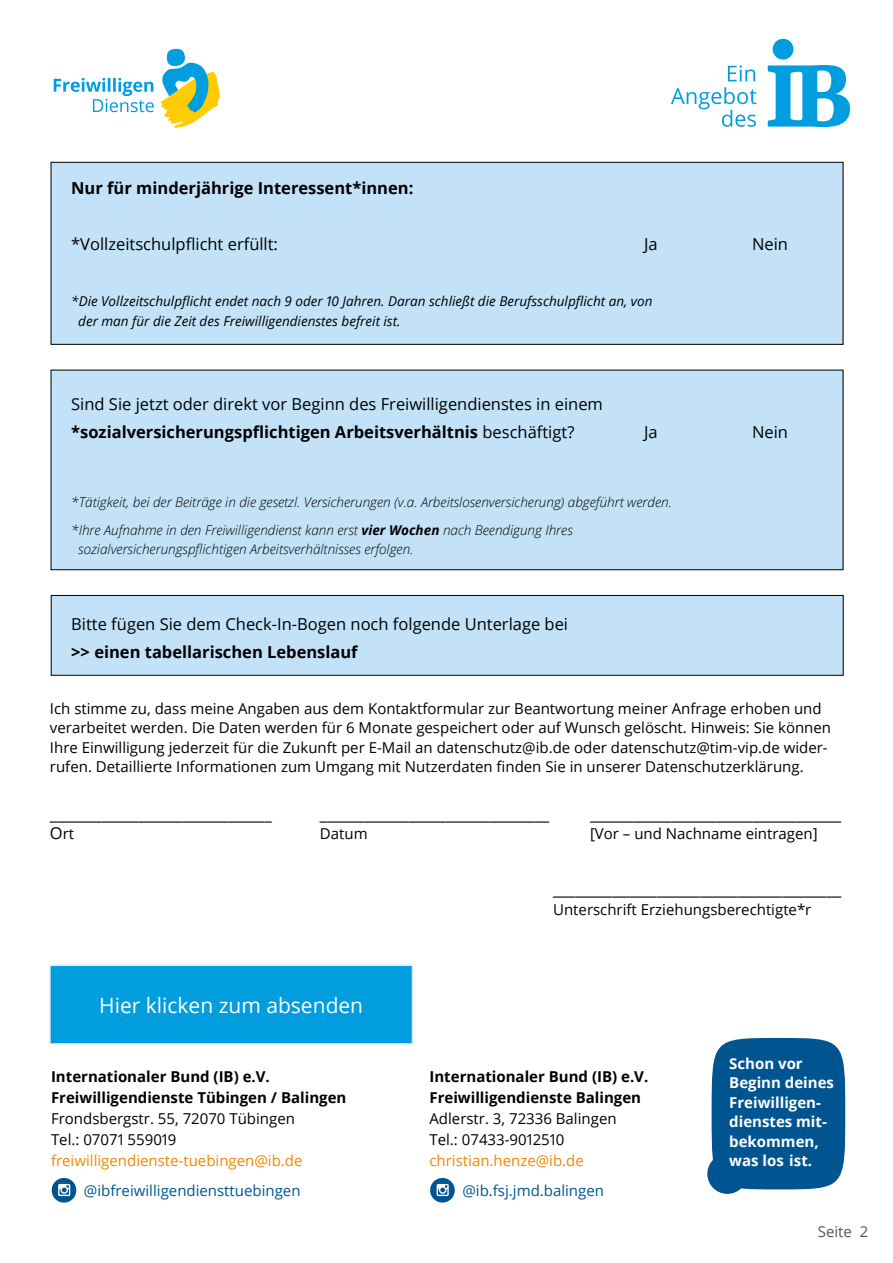
<style>
.page{position:relative;width:893px;height:1263px;background:#fff}
.page>*{position:absolute;margin:0;border:0;box-sizing:border-box;transform-origin:0 0}
.t1{font:21px "Open Sans";color:#fff}
.t2{font:16.5px/28px "Open Sans";color:#000}
.t3{font:700 16.5px "Open Sans";color:#000}
.t4{font:15px/19.5px "Open Sans";color:#000}
.t5{font:700 15px/21px "Open Sans";color:#000}
.t6{font:700 15px/19.5px "Open Sans";color:#fff}
.t7{font:15px "Open Sans";color:#f18700}
.t8{font:15px "Open Sans";color:#005590}
.t9{font:15px "Open Sans";color:#565655}
.t10{font:italic 300 13.5px/28px "Open Sans";color:#000}
.t11{font:italic 13.5px/19.5px "Open Sans";color:#000}
.s1{font-weight:700}
.s2{font-size:16.5px}
</style>
<div class="page">
<div style="left:51px;top:162px;width:792px;height:182px;background:#c3e2f8"></div>
<div style="left:51px;top:162px;width:792px;height:182px;border:1px solid #000"></div>
<div style="left:51px;top:370px;width:792px;height:200px;background:#c3e2f8"></div>
<div style="left:51px;top:370px;width:792px;height:200px;border:1px solid #000"></div>
<div style="left:51px;top:595px;width:792px;height:80px;background:#c3e2f8"></div>
<div style="left:51px;top:595px;width:792px;height:80px;border:1px solid #000"></div>
<div style="left:52px;top:1178px;width:24px;height:24px;background:#005590;border-radius:50%"></div>
<svg style="left:58px;top:1184px;width:12px;height:12px"></svg>
<div style="left:430px;top:1178px;width:25px;height:24px;background:#005590;border-radius:50%"></div>
<svg style="left:437px;top:1184px;width:12px;height:12px"></svg>
<div style="left:49px;top:964px;width:364px;height:81px;background:#009ddf;border:2px solid #d8ecfa"></div>
<svg style="left:54px;top:78px;width:100px;height:34px"></svg>
<svg style="left:160px;top:48px;width:60px;height:80px"></svg>
<svg style="left:768px;top:39px;width:82px;height:88px"></svg>
<svg style="left:728px;top:65px;width:27px;height:16px"></svg>
<svg style="left:671px;top:87px;width:85px;height:40px"></svg>
<div style="left:712px;top:1038px;width:133px;height:151px;background:#005590;border-radius:50%"></div>
<div style="left:707px;top:1154px;width:40px;height:40px;background:#005590;border-radius:50%"></div>
<p class="t3" style="left:71px;top:177px;width:344px">Nur für minderjährige Interessent*innen:</p>
<p class="t2" style="left:71px;top:230px;width:208px">*Vollzeitschulpflicht erfüllt:</p>
<p class="t2" style="left:644px;top:230px;width:15px">Ja</p>
<p class="t2" style="left:752px;top:230px;width:38px">Nein</p>
<p class="t11" style="left:78px;top:291px;width:576px;text-indent:-7px">*Die Vollzeitschulpflicht endet nach 9 oder 10 Jahren. Daran schließt die Berufsschulpflicht an, von der man für die Zeit des Freiwilligendienstes befreit ist.</p>
<p class="t2" style="left:71px;top:389px;width:533px">Sind Sie jetzt oder direkt vor Beginn des Freiwilligendienstes in einem <span class="s1">*sozialversicherungspflichtigen Arbeitsverhältnis</span> beschäftigt?</p>
<p class="t2" style="left:644px;top:417px;width:15px">Ja</p>
<p class="t2" style="left:752px;top:417px;width:38px">Nein</p>
<p class="t10" style="left:71px;top:487px;width:602px">*Tätigkeit, bei der Beiträge in die gesetzl. Versicherungen (v.a. Arbeitslosenversicherung) abgeführt werden. *Ihre Aufnahme in den Freiwilligendienst kann erst <span class="s1">vier Wochen</span> nach Beendigung Ihres</p>
<p class="t10" style="left:78px;top:535px;width:337px">sozialversicherungspflichtigen Arbeitsverhältnisses erfolgen.</p>
<p class="t2" style="left:71px;top:609px;width:498px">Bitte fügen Sie dem Check-In-Bogen noch folgende Unterlage bei</p>
<p class="t3" style="left:71px;top:640px;width:288px">&gt;&gt; einen tabellarischen Lebenslauf</p>
<p class="t4" style="left:50px;top:698px;width:783px">Ich stimme zu, dass meine Angaben aus dem Kontaktformular zur Beantwortung meiner Anfrage erhoben und verarbeitet werden. Die Daten werden für 6 Monate gespeichert oder auf Wunsch gelöscht. Hinweis: Sie können Ihre Einwilligung jederzeit für die Zukunft per E-Mail an datenschutz@ib.de oder datenschutz@tim-vip.de wider&shy;rufen. Detaillierte Informationen zum Umgang mit Nutzerdaten finden Sie in unserer Datenschutzerklärung.</p>
<p class="t2" style="left:50px;top:799px;width:223px">______________________________</p>
<p class="t2" style="left:320px;top:799px;width:231px">_______________________________</p>
<p class="t2" style="left:590px;top:799px;width:253px">__________________________________</p>
<p class="t4" style="left:50px;top:824px;width:26px"><span class="s2">O</span>rt</p>
<p class="t4" style="left:320px;top:824px;width:49px">Datum</p>
<p class="t4" style="left:590px;top:824px;width:229px">[Vor – und Nachname eintragen]</p>
<h1 class="t1" style="left:99px;top:991px;width:265px">Hier klicken zum absenden</h1>
<p class="t5" style="left:51px;top:1066px;width:297px">Internationaler Bund (IB) e.V.<br>Freiwilligendienste Tübingen / Balingen</p>
<p class="t4" style="left:51px;top:1108px;width:245px;line-height:21px">Frondsbergstr. 55, 72070 Tübingen<br>Tel.: 07071 559019</p>
<p class="t7" style="left:51px;top:1150px;width:253px">freiwilligendienste-tuebingen@ib.de</p>
<p class="t8" style="left:84px;top:1180px;width:218px">@ibfreiwilligendiensttuebingen</p>
<p class="t2" style="left:553px;top:875px;width:290px">_______________________________________</p>
<p class="t4" style="left:553px;top:899px;width:260px">Unterschrift Erziehungsberechtigte*r</p>
<p class="t5" style="left:429px;top:1066px;width:220px">Internationaler Bund (IB) e.V.<br>Freiwilligendienste Balingen</p>
<p class="t4" style="left:429px;top:1108px;width:189px;line-height:21px">Adlerstr. 3, 72336 Balingen<br>Tel.: 07433-9012510</p>
<p class="t7" style="left:429px;top:1150px;width:156px">christian.henze@ib.de</p>
<p class="t8" style="left:462px;top:1180px;width:143px">@ib.fsj.jmd.balingen</p>
<p class="t6" style="left:729px;top:1053px;width:106px">Schon vor<br>Beginn deines<br>Freiwilligen&shy;dienstes mit&shy;bekommen, was los ist.</p>
<p class="t9" style="left:818px;top:1221px;width:52px">Seite 2</p>
</div>
